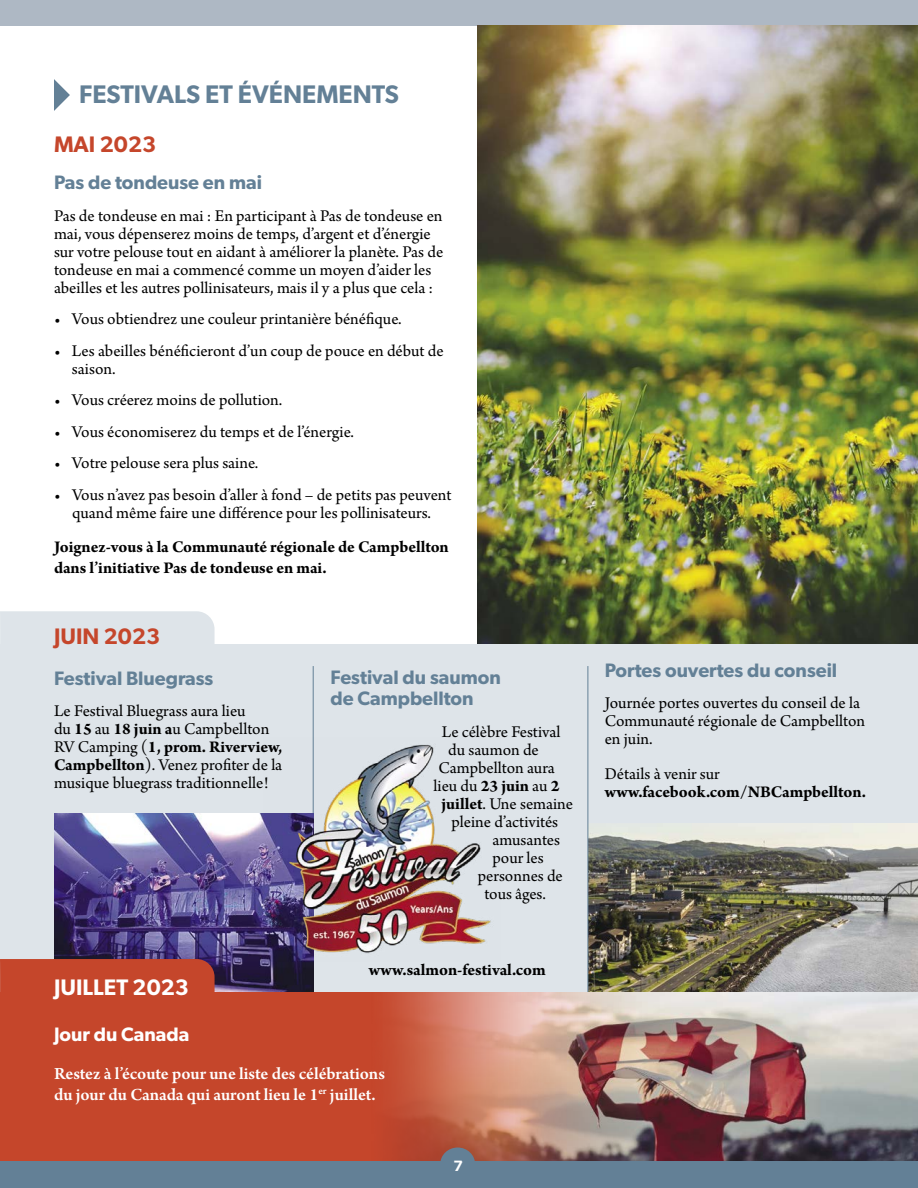
<style>
.page{position:relative;width:918px;height:1188px;background:#fff}
.page>*{position:absolute;margin:0;border:0;box-sizing:border-box;transform-origin:0 0}
.t1{font:600 25.5px "Gibson";color:#638096}
.t2{font:600 22.5px "Gibson";color:#c5462b}
.t3{font:600 22.5px "Gibson";color:#fff}
.t4{font:600 19.5px/21px "Gibson";color:#638096}
.t5{font:600 19.5px "Gibson";color:#fff}
.t6{font:600 18px/21.6px "Arno Pro";letter-spacing:-.005em;color:#fff}
.t7{font:17.25px/18px "Arno Pro";color:#000}
.t8{font:700 17.25px/21px "Arno Pro";letter-spacing:-.005em;color:#000}
.t9{font:600 15px "Gibson";color:#fff}
.s1{font-weight:700}
</style>
<div class="page">
<div style="left:0;top:644px;width:918px;height:443px;background:#dee4e9"></div>
<div style="left:0;top:611px;width:215px;height:33px;background:#dee4e9"></div>
<img style="left:589px;top:823px;width:329px;height:169px">
<hr style="left:313px;top:666px;width:1px;height:328px;background:#638096">
<hr style="left:588px;top:666px;width:1px;height:328px;background:#638096">
<img style="left:54px;top:814px;width:259px;height:179px">
<div style="left:1px;top:959px;width:214px;height:34px;background:#c5462b"></div>
<div style="left:0;top:993px;width:918px;height:168px;background:#c5462b"></div>
<img style="left:372px;top:992px;width:546px;height:169px">
<svg style="left:54px;top:79px;width:16px;height:32px"></svg>
<div style="left:0;top:0;width:918px;height:26px;background:#aeb8c4"></div>
<img style="left:0;top:827px;width:1px;height:334px">
<img style="left:264px;top:738px;width:227px;height:223px">
<img style="left:477px;top:26px;width:441px;height:618px">
<div style="left:0;top:1161px;width:918px;height:27px;background:#638096"></div>
<div style="left:440px;top:1148px;width:35px;height:33px;background:#638096;border-radius:50%"></div>
<h1 class="t1" style="left:79px;top:79px;width:321px">FESTIVALS ET ÉVÉNEMENTS</h1>
<h2 class="t2" style="left:54px;top:131px;width:104px">MAI 2023</h2>
<p class="t4" style="left:54px;top:172px;width:210px">Pas de tondeuse en mai</p>
<p class="t7" style="left:54px;top:208px;width:391px">Pas de tondeuse en mai : En participant à Pas de tondeuse en mai, vous dépenserez moins de temps, d’argent et d’énergie sur votre pelouse tout en aidant à améliorer la planète. Pas de tondeuse en mai a commencé comme un moyen d’aider les abeilles et les autres pollinisateurs, mais il y a plus que cela :</p>
<p class="t7" style="left:54px;top:311px;width:349px">• Vous obtiendrez une couleur printanière bénéfique.</p>
<p class="t7" style="left:72px;top:342px;width:373px;text-indent:-18px">• Les abeilles bénéficieront d’un coup de pouce en début de saison.</p>
<p class="t7" style="left:54px;top:392px;width:230px">• Vous créerez moins de pollution.</p>
<p class="t7" style="left:54px;top:423px;width:302px">• Vous économiserez du temps et de l’énergie.</p>
<p class="t7" style="left:54px;top:455px;width:206px">• Votre pelouse sera plus saine.</p>
<p class="t7" style="left:54px;top:486px;width:399px;text-align:center">• Vous n’avez pas besoin d’aller à fond – de petits pas peuvent quand même faire une différence pour les pollinisateurs.</p>
<p class="t8" style="left:54px;top:537px;width:396px">Joignez-vous à la Communauté régionale de Campbellton dans l’initiative Pas de tondeuse en mai.</p>
<h2 class="t2" style="left:54px;top:623px;width:108px">JUIN 2023</h2>
<p class="t4" style="left:54px;top:667px;width:161px">Festival Bluegrass</p>
<p class="t7" style="left:54px;top:703px;width:230px">Le Festival Bluegrass aura lieu<br>du <span class="s1">15</span> au <span class="s1">18 juin a</span>u Campbellton RV Camping (<span class="s1">1, prom. Riverview, Campbellton</span>). Venez profiter de la musique bluegrass traditionnelle!</p>
<p class="t4" style="left:330px;top:666px;width:172px">Festival du saumon de Campbellton</p>
<p class="t7" style="left:442px;top:723px;width:120px">Le célèbre Festival</p>
<p class="t7" style="left:448px;top:741px;width:92px">du saumon de</p>
<p class="t7" style="left:438px;top:759px;width:118px">Campbellton aura</p>
<p class="t7" style="left:434px;top:777px;width:127px">lieu du <span class="s1">23 juin</span> au <span class="s1">2</span></p>
<p class="t7" style="left:441px;top:795px;width:133px"><span class="s1">juillet</span>. Une semaine</p>
<p class="t7" style="left:452px;top:813px;width:108px">pleine d’activités</p>
<p class="t7" style="left:492px;top:831px;width:69px">amusantes</p>
<p class="t7" style="left:492px;top:849px;width:53px">pour les</p>
<p class="t7" style="left:478px;top:867px;width:87px">personnes de</p>
<p class="t7" style="left:484px;top:885px;width:63px">tous âges.</p>
<p class="t8" style="left:369px;top:960px;width:178px">www.salmon-festival.com</p>
<h2 class="t3" style="left:54px;top:974px;width:136px">JUILLET 2023</h2>
<p class="t5" style="left:54px;top:1023px;width:137px">Jour du Canada</p>
<p class="t6" style="left:54px;top:1064px;width:333px">Restez à l’écoute pour une liste des célébrations du jour du Canada qui auront lieu le 1<sup>er</sup> juillet.</p>
<p class="t9" style="left:454px;top:1157px;width:11px">7</p>
<p class="t4" style="left:605px;top:659px;width:234px">Portes ouvertes du conseil</p>
<p class="t7" style="left:605px;top:695px;width:262px">Journée portes ouvertes du conseil de la<br>Communauté régionale de Campbellton en juin.</p>
<p class="t7" style="left:605px;top:765px;width:117px">Détails à venir sur</p>
<p class="t8" style="left:605px;top:782px;width:263px">www.facebook.com/NBCampbellton.</p>
</div>
